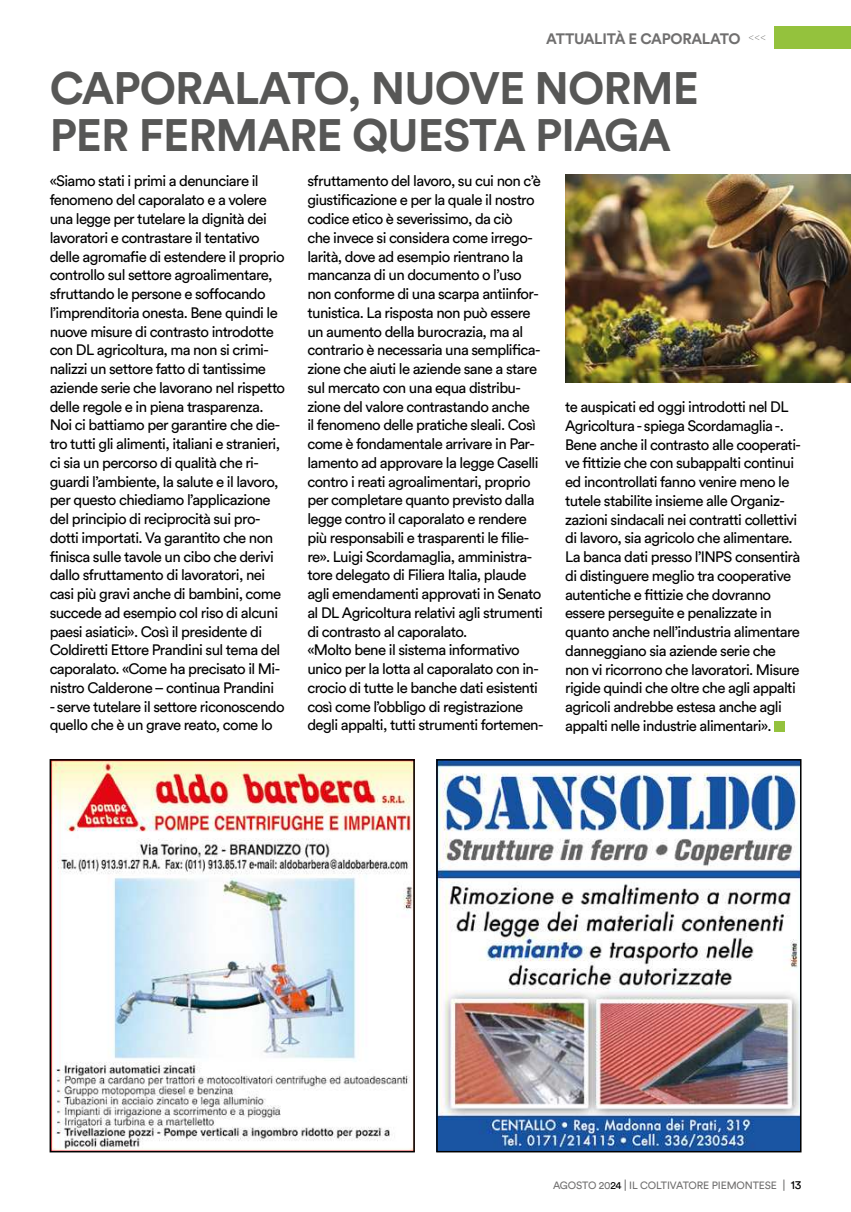
<style>
.page{position:relative;width:851px;height:1212px;background:#fff}
.page>*{position:absolute;margin:0;border:0;box-sizing:border-box;transform-origin:0 0}
.t1{font:700 45px/46.5px "Circular Std";letter-spacing:-.02em;color:#575756}
.t2{font:15px/18.8px "Circular Std";letter-spacing:-.04em;color:#000}
.t3{font:700 15px "Circular Std";letter-spacing:-.02em;color:#706f6f}
.t4{font:10.5px "Circular Std";letter-spacing:-.01em;color:#706f6f}
.s1{color:#000}
.s2{font-size:12px}
.s3{font-size:12px;color:#000}
</style>
<div class="page">
<div style="left:774px;top:26px;width:76px;height:23px;background:#94c23d"></div>
<svg style="left:748px;top:35px;width:17px;height:5px"></svg>
<img style="left:439px;top:762px;width:359px;height:387px">
<div style="left:436px;top:759px;width:365px;height:393px;border:2px solid #000"></div>
<img style="left:53px;top:762px;width:359px;height:387px">
<div style="left:50px;top:759px;width:365px;height:393px;border:2px solid #000"></div>
<div style="left:774px;top:721px;width:10px;height:11px;background:#94c23d"></div>
<img style="left:565px;top:174px;width:285px;height:209px">
<p class="t3" style="left:546px;top:30px;width:196px">ATTUALITÀ E CAPORALATO</p>
<h1 class="t1" style="left:50px;top:66px;width:650px">CAPORALATO, NUOVE NORME<br>PER FERMARE QUESTA PIAGA</h1>
<p class="t2" style="left:50px;top:172px;width:237px">«Siamo stati i primi a denunciare il fenomeno del caporalato e a volere una legge per tutelare la dignità dei lavoratori e contrastare il tentativo delle agroma昀椀e di estendere il proprio controllo sul settore agroalimentare, sfruttando le persone e so昀昀ocando l’imprenditoria onesta. Bene quindi le nuove misure di contrasto introdotte con DL agricoltura, ma non si crimi&shy;nalizzi un settore fatto di tantissime aziende serie che lavorano nel rispetto delle regole e in piena trasparenza.<br>Noi ci battiamo per garantire che die&shy;tro tutti gli alimenti, italiani e stranieri, ci sia un percorso di qualità che ri&shy;guardi l’ambiente, la salute e il lavoro, per questo chiediamo l’applicazione del principio di reciprocità sui pro&shy;dotti importati. Va garantito che non昀椀nisca sulle tavole un cibo che derivi dallo sfruttamento di lavoratori, nei casi più gravi anche di bambini, come succede ad esempio col riso di alcuni paesi asiatici». Così il presidente di Coldiretti Ettore Prandini sul tema del caporalato. «Come ha precisato il Mi&shy;nistro Calderone – continua Prandini</p>
<p class="t2" style="left:50px;top:697px;width:236px">- serve tutelare il settore riconoscendo quello che è un grave reato, come lo</p>
<p class="t2" style="left:307px;top:172px;width:237px">sfruttamento del lavoro, su cui non c’è giusti昀椀cazione e per la quale il nostro codice etico è severissimo, da ciò<br>che invece si considera come irrego&shy;larità, dove ad esempio rientrano la mancanza di un documento o l’uso non conforme di una scarpa antiinfor&shy;tunistica. La risposta non può essere un aumento della burocrazia, ma al contrario è necessaria una sempli昀椀ca&shy;zione che aiuti le aziende sane a stare sul mercato con una equa distribu&shy;zione del valore contrastando anche<br>il fenomeno delle pratiche sleali. Così come è fondamentale arrivare in Par&shy;lamento ad approvare la legge Caselli contro i reati agroalimentari, proprio per completare quanto previsto dalla legge contro il caporalato e rendere più responsabili e trasparenti le 昀椀lie&shy;re». Luigi Scordamaglia, amministra&shy;tore delegato di Filiera Italia, plaude agli emendamenti approvati in Senato al DL Agricoltura relativi agli strumenti di contrasto al caporalato.<br>«Molto bene il sistema informativo unico per la lotta al caporalato con in&shy;crocio di tutte le banche dati esistenti così come l’obbligo di registrazione degli appalti, tutti strumenti fortemen-</p>
<p class="t2" style="left:565px;top:398px;width:237px">te auspicati ed oggi introdotti nel DL Agricoltura - spiega Scordamaglia -.<br>Bene anche il contrasto alle cooperati&shy;ve 昀椀ttizie che con subappalti continui ed incontrollati fanno venire meno le tutele stabilite insieme alle Organiz&shy;zazioni sindacali nei contratti collettivi di lavoro, sia agricolo che alimentare.<br>La banca dati presso l’INPS consentirà di distinguere meglio tra cooperative autentiche e 昀椀ttizie che dovranno essere perseguite e penalizzate in quanto anche nell’industria alimentare danneggiano sia aziende serie che non vi ricorrono che lavoratori. Misure rigide quindi che oltre che agli appalti agricoli andrebbe estesa anche agli appalti nelle industrie alimentari».</p>
<p class="t4" style="left:553px;top:1180px;width:250px">AGOSTO 20<span class="s1">24</span> <span class="s2">|</span> IL COLTIVATORE PIEMONTESE <span class="s2">|</span> <span class="s3">13</span></p>
</div>
